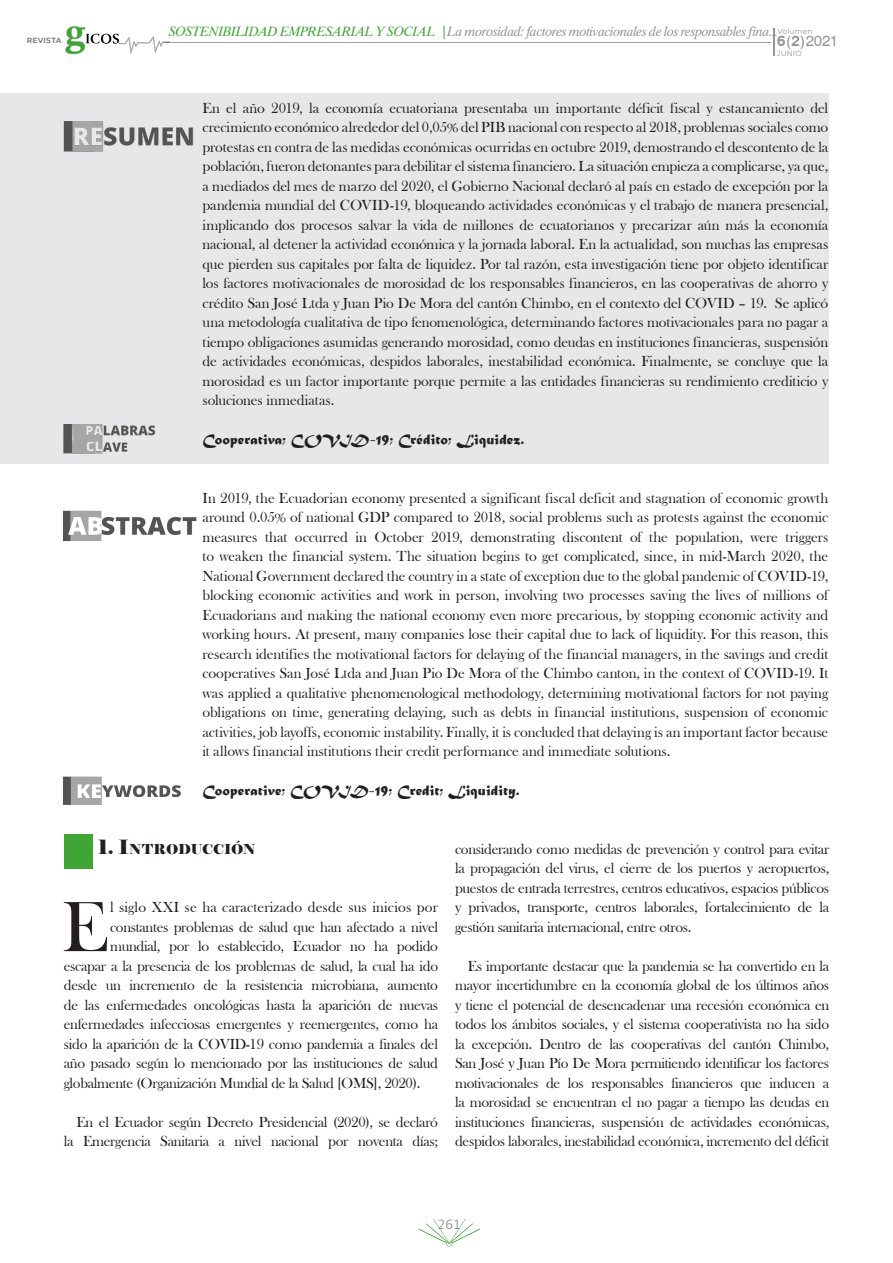
<style>
.page{position:relative;width:893px;height:1263px;background:#fff}
.page>*{position:absolute;margin:0;border:0;box-sizing:border-box;transform-origin:0 0}
.t1{font:73.5px "Bask Old Face";color:#231f20}
.About_Text{font:15px/19.5px "Bask Old Face";letter-spacing:-.02em;color:#231f20;text-align:justify}
.About_Text-2{font:15px "Matura MT Script Capitals";letter-spacing:.01em;color:#231f20}
.About_Text-3{font:15px "Bask Old Face";letter-spacing:.01em;color:#231f20}
.t2{font:15px "Monospace 821 BT";color:#939598}
.t3{font:300 15px "Calibri";color:#808285}
.Name_2{font:13.65px "Elephant";letter-spacing:.01em;color:#231f20}
.Title___1{font:italic 13.5px "Dutch 801 BT";letter-spacing:-.03em;color:#939598}
.t4{font:7.5px "Montserrat";letter-spacing:.01em;color:#939598}
.t5{font:700 7.5px "Montserrat";letter-spacing:.03em;color:#808285}
.s1{color:#3fa535}
.s2{font-weight:700}
.s3{font-size:19.5px}
</style>
<div class="page">
<svg style="left:418px;top:1219px;width:62px;height:27px"></svg>
<svg style="left:774px;top:28px;width:1px;height:28px"></svg>
<hr style="left:165px;top:42px;width:605px;height:1px;background:#9d9d9c">
<img style="left:65px;top:26px;width:105px;height:29px">
<div style="left:0;top:93px;width:828px;height:371px;background:#e6e7e9"></div>
<div style="left:64px;top:834px;width:29px;height:35px;background:#3fa535"></div>
<img style="left:64px;top:121px;width:130px;height:31px">
<img style="left:64px;top:424px;width:92px;height:30px">
<img style="left:64px;top:510px;width:133px;height:32px">
<img style="left:64px;top:776px;width:117px;height:29px">
<p class="Title___1" style="left:169px;top:23px;width:611px"><span class="s1">SOSTENIBILIDAD EMPRESARIAL Y SOCIAL |</span>La morosidad: factores motivacionales de los responsables fina...</p>
<p class="t4" style="left:777px;top:26px;width:36px">Volumen</p>
<p class="t5" style="left:27px;top:35px;width:36px">REVISTA</p>
<p class="t2" style="left:777px;top:32px;width:63px"><span class="s2">6</span>(<span class="s2">2</span>)2021</p>
<p class="t4" style="left:777px;top:48px;width:26px">JUNIO</p>
<p class="About_Text" style="left:202px;top:98px;width:627px">En el año 2019, la economía ecuatoriana presentaba un importante déficit fiscal y estancamiento del crecimiento económico alrededor del 0,05% del PIB nacional con respecto al 2018, problemas sociales como protestas en contra de las medidas económicas ocurridas en octubre 2019, demostrando el descontento de la población, fueron detonantes para debilitar el sistema financiero. La situación empieza a complicarse, ya que, a mediados del mes de marzo del 2020, el Gobierno Nacional declaró al país en estado de excepción por la pandemia mundial del COVID-19, bloqueando actividades económicas y el trabajo de manera presencial, implicando dos procesos salvar la vida de millones de ecuatorianos y precarizar aún más la economía nacional, al detener la actividad económica y la jornada laboral. En la actualidad, son muchas las empresas que pierden sus capitales por falta de liquidez. Por tal razón, esta investigación tiene por objeto identificar los factores motivacionales de morosidad de los responsables financieros, en las cooperativas de ahorro y crédito San José Ltda y Juan Pio De Mora del cantón Chimbo, en el contexto del COVID – 19. Se aplicó una metodología cualitativa de tipo fenomenológica, determinando factores motivacionales para no pagar a tiempo obligaciones asumidas generando morosidad, como deudas en instituciones financieras, suspensión de actividades económicas, despidos laborales, inestabilidad económica. Finalmente, se concluye que la morosidad es un factor importante porque permite a las entidades financieras su rendimiento crediticio y soluciones inmediatas.</p>
<p class="About_Text-2" style="left:202px;top:430px;width:323px">Cooperativa; COVID-19; Crédito; Liquidez.</p>
<p class="About_Text" style="left:202px;top:488px;width:627px">In 2019, the Ecuadorian economy presented a significant fiscal deficit and stagnation of economic growth around 0.05% of national GDP compared to 2018, social problems such as protests against the economic measures that occurred in October 2019, demonstrating discontent of the population, were triggers to weaken the financial system. The situation begins to get complicated, since, in mid-March 2020, the National Government declared the country in a state of exception due to the global pandemic of COVID-19, blocking economic activities and work in person, involving two processes saving the lives of millions of Ecuadorians and making the national economy even more precarious, by stopping economic activity and working hours. At present, many companies lose their capital due to lack of liquidity. For this reason, this research identifies the motivational factors for delaying of the financial managers, in the savings and credit cooperatives San José Ltda and Juan Pio De Mora of the Chimbo canton, in the context of COVID-19. It was applied a qualitative phenomenological methodology, determining motivational factors for not paying obligations on time, generating delaying, such as debts in financial institutions, suspension of economic activities, job layoffs, economic instability. Finally, it is concluded that delaying is an important factor because it allows financial institutions their credit performance and immediate solutions.</p>
<p class="About_Text-2" style="left:202px;top:781px;width:319px">Cooperative; COVID-19; Credit; Liquidity.</p>
<p class="Name_2" style="left:98px;top:840px;width:159px"><span class="s3">1. I</span>NTRODUCCIÓN</p>
<p class="t1" style="left:62px;top:886px;width:47px">E</p>
<p class="About_Text-3" style="left:110px;top:899px;width:329px">l siglo XXI se ha caracterizado desde sus inicios por</p>
<p class="About_Text" style="left:110px;top:917px;width:330px">constantes problemas de salud que han afectado a nivel</p>
<p class="About_Text" style="left:110px;top:937px;width:329px">mundial, por lo establecido, Ecuador no ha podido</p>
<p class="About_Text" style="left:64px;top:956px;width:376px">escapar a la presencia de los problemas de salud, la cual ha ido</p>
<p class="About_Text" style="left:64px;top:976px;width:376px">desde un incremento de la resistencia microbiana, aumento</p>
<p class="About_Text" style="left:64px;top:995px;width:376px">de las enfermedades oncológicas hasta la aparición de nuevas</p>
<p class="About_Text" style="left:64px;top:1015px;width:376px">enfermedades infecciosas emergentes y reemergentes, como ha</p>
<p class="About_Text" style="left:64px;top:1034px;width:376px">sido la aparición de la COVID-19 como pandemia a finales del</p>
<p class="About_Text" style="left:64px;top:1054px;width:376px">año pasado según lo mencionado por las instituciones de salud</p>
<p class="About_Text" style="left:64px;top:1073px;width:358px">globalmente (Organización Mundial de la Salud [OMS], 2020).</p>
<p class="About_Text" style="left:64px;top:1112px;width:376px;text-align:right">En el Ecuador según Decreto Presidencial (2020), se declaró la Emergencia Sanitaria a nivel nacional por noventa días;</p>
<p class="About_Text" style="left:455px;top:839px;width:376px">considerando como medidas de prevención y control para evitar la propagación del virus, el cierre de los puertos y aeropuertos, puestos de entrada terrestres, centros educativos, espacios públicos y privados, transporte, centros laborales, fortalecimiento de la gestión sanitaria internacional, entre otros.</p>
<p class="About_Text" style="left:455px;top:956px;width:376px;text-indent:13px">Es importante destacar que la pandemia se ha convertido en la mayor incertidumbre en la economía global de los últimos años y tiene el potencial de desencadenar una recesión económica en todos los ámbitos sociales, y el sistema cooperativista no ha sido la excepción. Dentro de las cooperativas del cantón Chimbo, San José y Juan Pío De Mora permitiendo identificar los factores motivacionales de los responsables financieros que inducen a la morosidad se encuentran el no pagar a tiempo las deudas en instituciones financieras, suspensión de actividades económicas, despidos laborales, inestabilidad económica, incremento del déficit</p>
<p class="t3" style="left:438px;top:1214px;width:24px">261</p>
</div>
